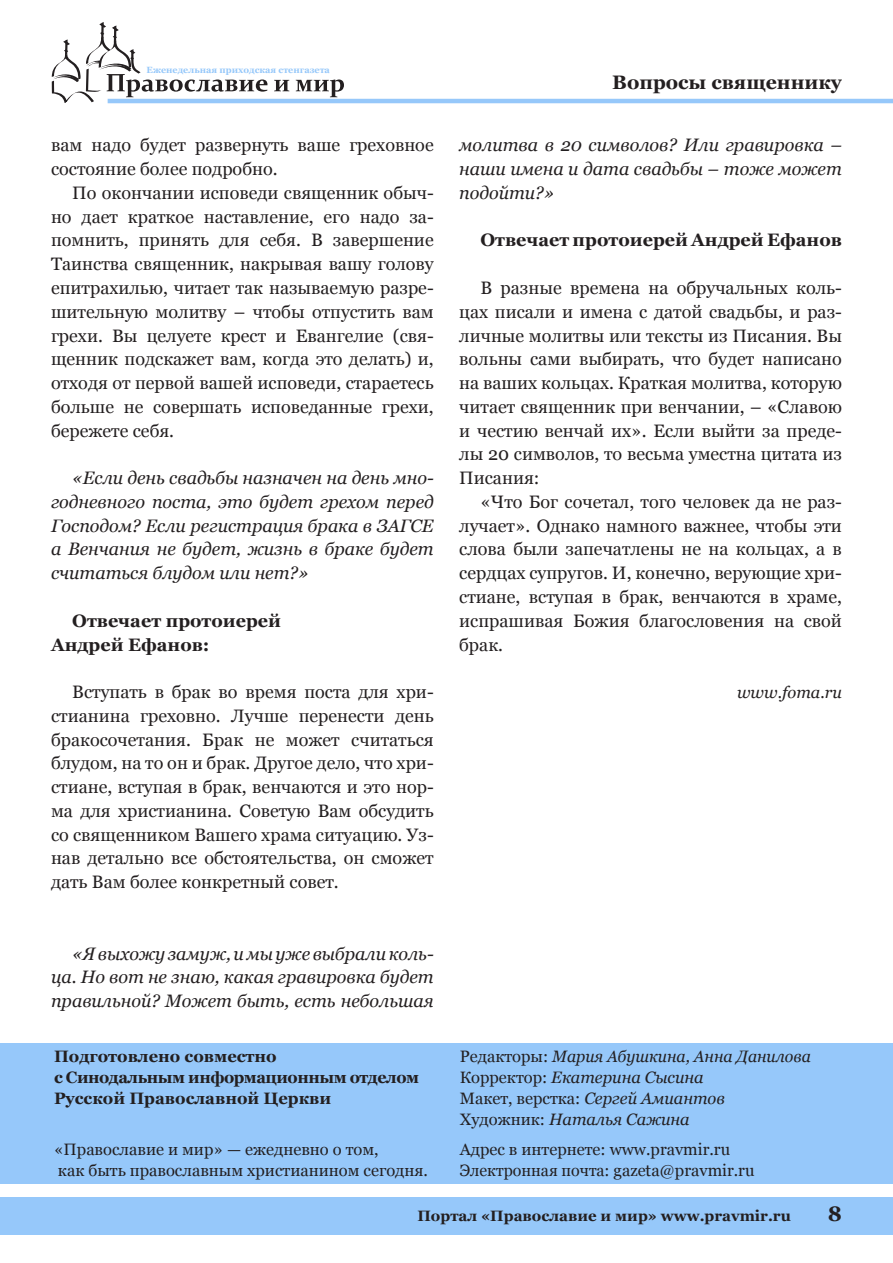
<style>
.page{position:relative;width:893px;height:1263px;background:#fff}
.page>*{position:absolute;margin:0;border:0;box-sizing:border-box;transform-origin:0 0}
.t1{font:700 21px "Georgia";color:#231f20}
.Podzagolovok{font:700 19.5px "Georgia";color:#231f20}
.Text{font:18px/23.7px "Georgia";color:#231f20;text-align:justify}
.Text-2{font:italic 18px/23.7px "Georgia";color:#231f20;text-align:justify}
.Text-3{font:700 18px/23.7px "Georgia";color:#231f20}
.t2{font:16.5px/21px "Georgia";color:#231f20}
.Bibliography{font:italic 16.5px/21px "Georgia";color:#231f20}
.t3{font:700 16.5px/21px "Georgia";color:#231f20}
.t4{font:700 15px "Georgia";color:#231f20}
.t5{font:700 9px "Georgia";color:#96c8fa}
.s1{font-style:normal}
</style>
<div class="page">
<svg style="left:52px;top:22px;width:215px;height:81px"></svg>
<svg style="left:274px;top:80px;width:15px;height:11px"></svg>
<svg style="left:296px;top:79px;width:48px;height:18px"></svg>
<hr style="left:108px;top:99px;width:785px;height:4px;background:#96c8fa">
<div style="left:0;top:1197px;width:893px;height:37px;background:#96c8fa"></div>
<div style="left:0;top:1043px;width:893px;height:140px;background:#96c8fa"></div>
<p class="t5" style="left:147px;top:64px;width:185px">Еженедельная приходская стенгазета</p>
<p class="Text" style="left:51px;top:134px;width:384px">вам надо будет развернуть ваше греховное состояние более подробно.</p>
<p class="Text" style="left:51px;top:181px;width:384px;text-indent:21px">По окончании исповеди священник обыч&shy;но дает краткое наставление, его надо за&shy;помнить, принять для себя. В завершение Таинства священник, накрывая вашу голову епитрахилью, читает так называемую разре&shy;шительную молитву – чтобы отпустить вам грехи. Вы целуете крест и Евангелие (свя&shy;щенник подскажет вам, когда это делать) и, отходя от первой вашей исповеди, стараетесь больше не совершать исповеданные грехи, бережете себя.</p>
<p class="Text-2" style="left:51px;top:466px;width:384px;text-indent:21px">«Если день свадьбы назначен на день мно&shy;годневного поста, это будет грехом перед Господом? Если регистрация брака в ЗАГСЕ а Венчания не будет, жизнь в браке будет считаться блудом или нет?»</p>
<p class="Text-3" style="left:51px;top:609px;width:232px;text-indent:21px">Отвечает протоиерей<br>Андрей Ефанов:</p>
<p class="Text" style="left:51px;top:680px;width:384px;text-indent:21px">Вступать в брак во время поста для хри&shy;стианина греховно. Лучше перенести день бракосочетания. Брак не может считаться блудом, на то он и брак. Другое дело, что хри&shy;стиане, вступая в брак, венчаются и это нор&shy;ма для христианина. Советую Вам обсудить со священником Вашего храма ситуацию. Уз&shy;нав детально все обстоятельства, он сможет дать Вам более конкретный совет.</p>
<p class="Text-2" style="left:51px;top:942px;width:384px;text-indent:21px">«Я выхожу замуж, и мы уже выбрали коль&shy;ца. Но вот не знаю, какая гравировка будет правильной? Может быть, есть небольшая</p>
<p class="t3" style="left:54px;top:1046px;width:367px">Подготовлено совместно<br>с Синодальным информационным отделом<br>Русской Православной Церкви</p>
<p class="t2" style="left:54px;top:1139px;width:376px">«Православие и мир» — ежедневно о том,<br>как быть православным христианином сегодня.</p>
<p class="Podzagolovok" style="left:612px;top:69px;width:231px">Вопросы священнику</p>
<p class="Text-2" style="left:459px;top:133px;width:384px">молитва в 20 символов? Или гравировка – наши имена и дата свадьбы – тоже может подойти?»</p>
<p class="Text-3" style="left:480px;top:228px;width:363px">Отвечает протоиерей Андрей Ефанов</p>
<p class="Text" style="left:459px;top:276px;width:384px;text-indent:21px">В разные времена на обручальных коль&shy;цах писали и имена с датой свадьбы, и раз&shy;личные молитвы или тексты из Писания. Вы вольны сами выбирать, что будет написано на ваших кольцах. Краткая молитва, которую читает священник при венчании, – «Славою и честию венчай их». Если выйти за преде&shy;лы 20 символов, то весьма уместна цитата из Писания:</p>
<p class="Text" style="left:459px;top:490px;width:384px;text-indent:21px">«Что Бог сочетал, того человек да не раз&shy;лучает». Однако намного важнее, чтобы эти слова были запечатлены не на кольцах, а в сердцах супругов. И, конечно, верующие хри&shy;стиане, вступая в брак, венчаются в храме, испрашивая Божия благословения на свой брак.</p>
<p class="Bibliography" style="left:737px;top:682px;width:106px">www.foma.ru</p>
<p class="Bibliography" style="left:460px;top:1046px;width:353px"><span class="s1">Редакторы:</span> Мария Абушкина, Анна Данилова<br><span class="s1">Корректор:</span> Екатерина Сысина<br><span class="s1">Макет, верстка:</span> Сергей Амиантов<br><span class="s1">Художник:</span> Наталья Сажина</p>
<p class="t2" style="left:460px;top:1139px;width:296px">Адрес в интернете: www.pravmir.ru<br>Электронная почта: gazeta@pravmir.ru</p>
<p class="t4" style="left:417px;top:1206px;width:375px">Портал «Православие и мир» www.pravmir.ru</p>
<p class="t1" style="left:828px;top:1200px;width:16px">8</p>
</div>
